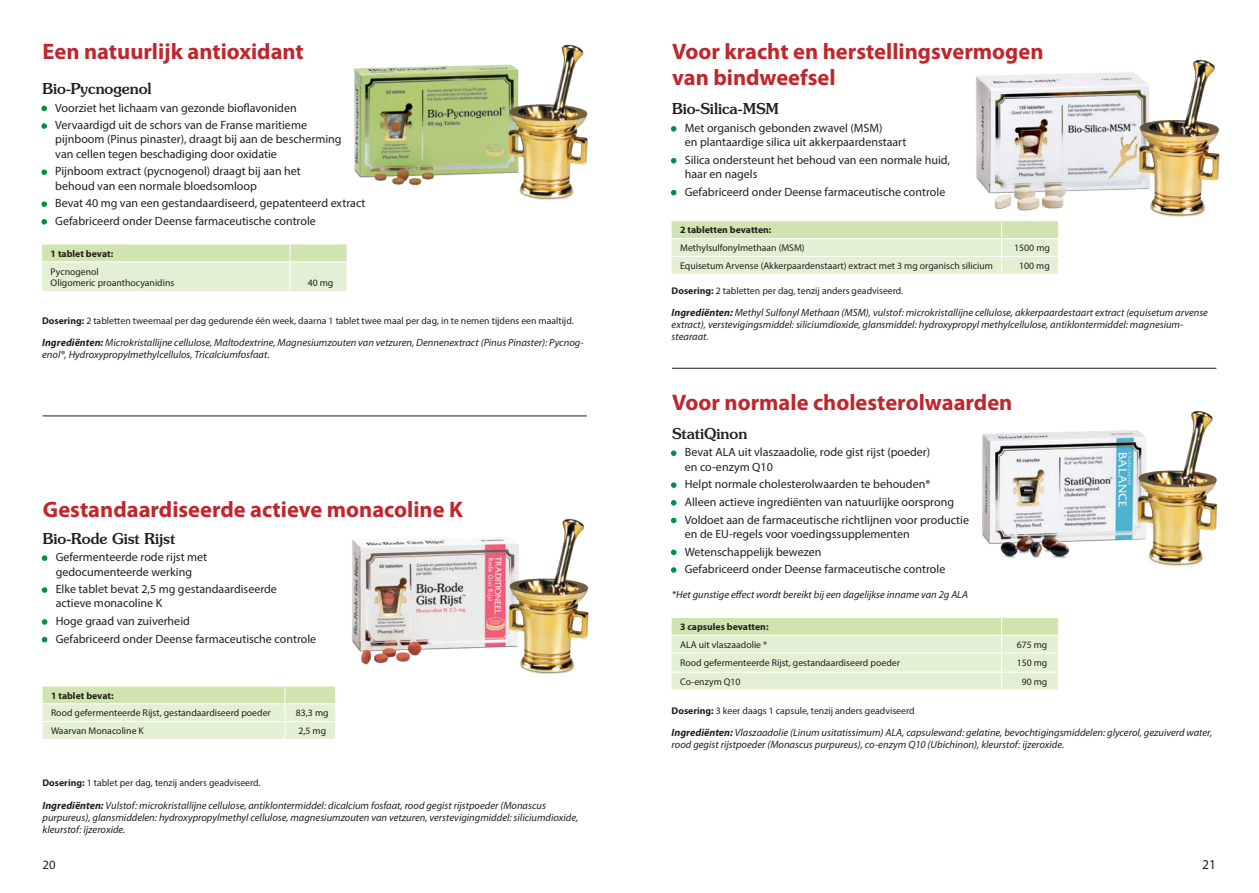
<style>
.page{position:relative;width:1259px;height:893px;background:#fff}
.page>*{position:absolute;margin:0;border:0;box-sizing:border-box;transform-origin:0 0}
.t1{font:700 22.5px/25.5px "Myriad Pro";color:#c0262d}
.t2{font:500 15px "Souvenir Std";color:#231f20}
.t3{font:13.5px "Myriad Pro";color:#231f20}
.t4{font:12.75px "Myriad Pro";color:#231f20}
.t5{font:12px/14.2px "Myriad Pro";color:#231f20}
.t6{font:italic 10.5px/12px "Myriad Pro";color:#231f20}
.t7{font:9.75px/10.5px "Myriad Pro";color:#231f20}
.t8{font:700 9.75px "Myriad Pro";color:#231f20}
.s1{color:#009041}
.s2{font-weight:700}
</style>
<div class="page">
<img style="left:354px;top:44px;width:234px;height:157px">
<img style="left:976px;top:59px;width:244px;height:159px">
<img style="left:982px;top:411px;width:236px;height:156px">
<svg style="left:42px;top:244px;width:305px;height:47px;background:#ddecc7"></svg>
<hr style="left:42px;top:261px;width:248px;height:1px;background:#fff">
<hr style="left:290px;top:261px;width:57px;height:1px;background:#fff">
<svg style="left:671px;top:221px;width:387px;height:53px;background:#ddecc8"></svg>
<hr style="left:671px;top:238px;width:330px;height:1px;background:#fff">
<hr style="left:1001px;top:238px;width:58px;height:1px;background:#fff">
<hr style="left:671px;top:256px;width:330px;height:1px;background:#fff">
<hr style="left:1001px;top:256px;width:58px;height:1px;background:#fff">
<svg style="left:671px;top:617px;width:388px;height:73px;background:#e0edcc"></svg>
<hr style="left:671px;top:635px;width:330px;height:1px;background:#fff">
<hr style="left:1001px;top:635px;width:58px;height:1px;background:#fff">
<hr style="left:671px;top:653px;width:330px;height:1px;background:#fff">
<hr style="left:1001px;top:653px;width:58px;height:1px;background:#fff">
<hr style="left:671px;top:672px;width:330px;height:1px;background:#fff">
<hr style="left:1001px;top:672px;width:58px;height:1px;background:#fff">
<img style="left:352px;top:519px;width:237px;height:156px">
<svg style="left:43px;top:686px;width:293px;height:53px;background:#deecc9"></svg>
<hr style="left:43px;top:703px;width:242px;height:1px;background:#fff">
<hr style="left:285px;top:703px;width:51px;height:1px;background:#fff">
<hr style="left:43px;top:721px;width:242px;height:1px;background:#fff">
<hr style="left:285px;top:721px;width:51px;height:1px;background:#fff">
<hr style="left:43px;top:416px;width:544px;height:1px;background:#231f20">
<hr style="left:672px;top:368px;width:544px;height:1px;background:#231f20">
<h1 class="t1" style="left:43px;top:38px;width:263px">Een natuurlijk antioxidant</h1>
<h1 class="t1" style="left:672px;top:38px;width:373px">Voor kracht en herstellingsvermogen van bindweefsel</h1>
<p class="t2" style="left:43px;top:79px;width:111px">Bio-Pycnogenol</p>
<p class="t5" style="left:43px;top:100px;width:256px"><span class="s1">•</span> Voorziet het lichaam van gezonde bioflavoniden</p>
<p class="t5" style="left:55px;top:118px;width:288px;text-indent:-13px"><span class="s1">•</span> Vervaardigd uit de schors van de Franse maritieme pijnboom (Pinus pinaster), draagt bij aan de bescherming van cellen tegen beschadiging door oxidatie</p>
<p class="t5" style="left:55px;top:164px;width:247px;text-indent:-13px"><span class="s1">•</span> Pijnboom extract (pycnogenol) draagt bij aan het behoud van een normale bloedsomloop</p>
<p class="t5" style="left:43px;top:196px;width:324px"><span class="s1">•</span> Bevat 40 mg van een gestandaardiseerd, gepatenteerd extract</p>
<p class="t5" style="left:43px;top:214px;width:275px"><span class="s1">•</span> Gefabriceerd onder Deense farmaceutische controle</p>
<p class="t2" style="left:672px;top:100px;width:108px">Bio-Silica-MSM</p>
<p class="t5" style="left:685px;top:121px;width:223px;text-indent:-13px"><span class="s1">•</span> Met organisch gebonden zwavel (MSM)<br>en plantaardige silica uit akkerpaardenstaart</p>
<p class="t5" style="left:685px;top:153px;width:267px;text-indent:-13px"><span class="s1">•</span> Silica ondersteunt het behoud van een normale huid, haar en nagels</p>
<p class="t5" style="left:672px;top:184px;width:275px"><span class="s1">•</span> Gefabriceerd onder Deense farmaceutische controle</p>
<p class="t8" style="left:680px;top:224px;width:93px">2 tabletten bevatten:</p>
<p class="t7" style="left:680px;top:242px;width:126px">Methylsulfonylmethaan (MSM)</p>
<p class="t7" style="left:1014px;top:242px;width:37px">1500 mg</p>
<p class="t7" style="left:680px;top:260px;width:314px">Equisetum Arvense (Akkerpaardenstaart) extract met 3 mg organisch silicium</p>
<p class="t7" style="left:1019px;top:260px;width:32px">100 mg</p>
<p class="t8" style="left:51px;top:247px;width:64px">1 tablet bevat:</p>
<p class="t7" style="left:51px;top:266px;width:125px">Pycnogenol<br>Oligomeric proanthocyanidins</p>
<p class="t7" style="left:308px;top:277px;width:27px">40 mg</p>
<p class="t7" style="left:671px;top:286px;width:233px"><span class="s2">Dosering:</span> 2 tabletten per dag, tenzij anders geadviseerd.</p>
<p class="t7" style="left:42px;top:315px;width:533px"><span class="s2">Dosering:</span> 2 tabletten tweemaal per dag gedurende één week, daarna 1 tablet twee maal per dag, in te nemen tijdens een maaltijd.</p>
<p class="t6" style="left:42px;top:336px;width:543px"><span class="s2">Ingrediënten:</span> Microkristallijne cellulose, Maltodextrine, Magnesiumzouten van vetzuren, Dennenextract (Pinus Pinaster): Pycnog&shy;enol®, Hydroxypropylmethylcellulos, Tricalciumfosfaat.</p>
<h1 class="t1" style="left:43px;top:496px;width:421px">Gestandaardiseerde actieve monacoline K</h1>
<p class="t2" style="left:43px;top:529px;width:134px">Bio-Rode Gist Rijst</p>
<p class="t5" style="left:43px;top:550px;width:166px;text-align:center"><span class="s1">•</span> Gefermenteerde rode rijst met gedocumenteerde werking</p>
<p class="t5" style="left:56px;top:582px;width:223px;text-indent:-13px"><span class="s1">•</span> Elke tablet bevat 2,5 mg gestandaardiseerde actieve monacoline K</p>
<p class="t5" style="left:43px;top:614px;width:148px"><span class="s1">•</span> Hoge graad van zuiverheid</p>
<p class="t5" style="left:43px;top:631px;width:275px"><span class="s1">•</span> Gefabriceerd onder Deense farmaceutische controle</p>
<p class="t8" style="left:51px;top:689px;width:64px">1 tablet bevat:</p>
<p class="t7" style="left:51px;top:708px;width:221px">Rood gefermenteerde Rijst, gestandaardiseerd poeder</p>
<p class="t7" style="left:296px;top:708px;width:34px">83,3 mg</p>
<p class="t7" style="left:51px;top:726px;width:94px">Waarvan Monacoline K</p>
<p class="t7" style="left:298px;top:726px;width:29px">2,5 mg</p>
<p class="t7" style="left:43px;top:778px;width:220px"><span class="s2">Dosering:</span> 1 tablet per dag, tenzij anders geadviseerd.</p>
<p class="t6" style="left:43px;top:799px;width:537px"><span class="s2">Ingrediënten:</span> Vulstof: microkristallijne cellulose, antiklontermiddel: dicalcium fosfaat, rood gegist rijstpoeder (Monascus purpureus), glansmiddelen: hydroxypropylmethyl cellulose, magnesiumzouten van vetzuren, verstevigingmiddel: siliciumdioxide, kleurstof: ijzeroxide.</p>
<p class="t6" style="left:671px;top:306px;width:538px"><span class="s2">Ingrediënten:</span> Methyl Sulfonyl Methaan (MSM), vulstof: microkristallijne cellulose, akkerpaardestaart extract (equisetum arvense extract), verstevigingsmiddel: siliciumdioxide, glansmiddel: hydroxypropyl methylcellulose, antiklontermiddel: magnesium&shy;stearaat.</p>
<h1 class="t1" style="left:672px;top:389px;width:342px">Voor normale cholesterolwaarden</h1>
<p class="t2" style="left:672px;top:424px;width:77px">StatiQinon</p>
<p class="t5" style="left:685px;top:445px;width:247px;text-indent:-13px"><span class="s1">•</span> Bevat ALA uit vlaszaadolie, rode gist rijst (poeder) en co-enzym Q10</p>
<p class="t5" style="left:672px;top:477px;width:260px"><span class="s1">•</span> Helpt normale cholesterolwaarden te behouden*</p>
<p class="t5" style="left:672px;top:495px;width:283px"><span class="s1">•</span> Alleen actieve ingrediënten van natuurlijke oorsprong</p>
<p class="t5" style="left:685px;top:512px;width:286px;text-indent:-13px"><span class="s1">•</span> Voldoet aan de farmaceutische richtlijnen voor productie en de EU-regels voor voedingssupplementen</p>
<p class="t5" style="left:672px;top:544px;width:151px"><span class="s1">•</span> Wetenschappelijk bewezen</p>
<p class="t5" style="left:672px;top:562px;width:275px"><span class="s1">•</span> Gefabriceerd onder Deense farmaceutische controle</p>
<p class="t6" style="left:672px;top:589px;width:298px">*Het gunstige effect wordt bereikt bij een dagelijkse inname van 2g ALA</p>
<p class="t8" style="left:680px;top:620px;width:90px">3 capsules bevatten:</p>
<p class="t7" style="left:680px;top:639px;width:89px">ALA uit vlaszaadolie *</p>
<p class="t7" style="left:1016px;top:639px;width:32px">675 mg</p>
<p class="t7" style="left:680px;top:658px;width:221px">Rood gefermenteerde Rijst, gestandaardiseerd poeder</p>
<p class="t7" style="left:1016px;top:658px;width:32px">150 mg</p>
<p class="t7" style="left:680px;top:676px;width:62px">Co-enzym Q10</p>
<p class="t7" style="left:1021px;top:676px;width:27px">90 mg</p>
<p class="t7" style="left:671px;top:705px;width:244px"><span class="s2">Dosering:</span> 3 keer daags 1 capsule, tenzij anders geadviseerd</p>
<p class="t6" style="left:671px;top:726px;width:542px"><span class="s2">Ingrediënten:</span> Vlaszaadolie (Linum usitatissimum) ALA, capsulewand: gelatine, bevochtigingsmiddelen: glycerol, gezuiverd water, rood gegist rijstpoeder (Monascus purpureus), co-enzym Q10 (Ubichinon), kleurstof: ijzeroxide.</p>
<p class="t4" style="left:43px;top:856px;width:15px">20</p>
<p class="t3" style="left:1202px;top:856px;width:15px">21</p>
</div>
